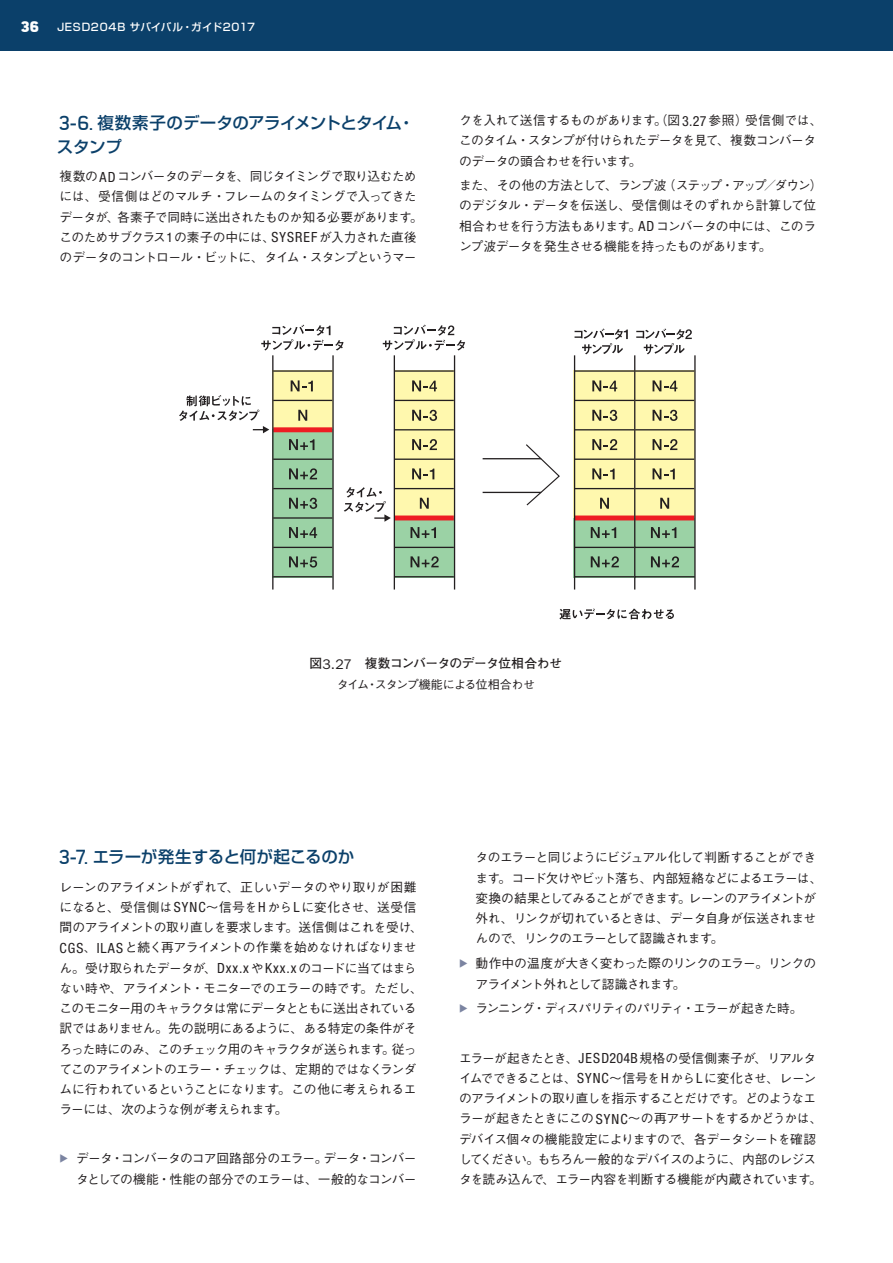
<style>
.page{position:relative;width:893px;height:1263px;background:#fff}
.page>*{position:absolute;margin:0;border:0;box-sizing:border-box;transform-origin:0 0}
.t1{font:500 16.5px/24px "Shin Go Pro";letter-spacing:-.015em;color:#0b406a}
.t2{font:500 12.75px/20.2px "Gothic BBB Pro";letter-spacing:-.055em;color:#231f20}
.t3{font:500 12.75px "Gothic BBB Pro";letter-spacing:-.08em;color:#231f20}
.t4{font:700 12.75px "Futo Go B101 Pro";letter-spacing:-.04em;color:#231f20}
.t5{font:500 12px "Gothic BBB Pro";letter-spacing:-.045em;color:#231f20}
.t6{font:500 10.5px "Shin Go Pro";letter-spacing:.07em;color:#fff}
.s1{font-family:"Azbuka Std";font-weight:900;font-size:15px}
.s2{font-family:"Azbuka Std";font-size:19.8px}
.s3{font-family:"Helvetica Neue LT Std";font-weight:400;font-stretch:condensed;font-size:14.1px}
.s4{font-family:"ITC Franklin Gothic Std";font-weight:400;font-size:14.1px}
</style>
<div class="page">
<div style="left:0;top:0;width:893px;height:51px;background:#0b406a"></div>
<div style="left:395px;top:370px;width:60px;height:148px;background:#fff8ae"></div>
<div style="left:395px;top:518px;width:60px;height:59px;background:#9bd2a5"></div>
<div style="left:574px;top:370px;width:60px;height:148px;background:#fff8ae"></div>
<div style="left:574px;top:518px;width:60px;height:59px;background:#9bd2a5"></div>
<div style="left:634px;top:370px;width:60px;height:148px;background:#fff8ae"></div>
<div style="left:634px;top:518px;width:60px;height:59px;background:#9bd2a5"></div>
<div style="left:273px;top:370px;width:60px;height:59px;background:#fff8ae"></div>
<div style="left:273px;top:429px;width:60px;height:148px;background:#9bd2a5"></div>
<svg style="left:525px;top:444px;width:35px;height:62px"></svg>
<svg style="left:261px;top:325px;width:83px;height:25px"></svg>
<svg style="left:291px;top:380px;width:22px;height:11px"></svg>
<svg style="left:298px;top:410px;width:9px;height:11px"></svg>
<svg style="left:289px;top:439px;width:25px;height:11px"></svg>
<svg style="left:289px;top:468px;width:28px;height:11px"></svg>
<svg style="left:289px;top:498px;width:28px;height:11px"></svg>
<svg style="left:289px;top:527px;width:28px;height:11px"></svg>
<svg style="left:289px;top:556px;width:28px;height:12px"></svg>
<svg style="left:179px;top:395px;width:90px;height:38px"></svg>
<hr style="left:273px;top:370px;width:59px;height:2px;background:#231f20">
<hr style="left:273px;top:400px;width:59px;height:1px;background:#231f20">
<div style="left:273px;top:427px;width:59px;height:5px;background:#ee1d23"></div>
<hr style="left:273px;top:458px;width:59px;height:2px;background:#231f20">
<hr style="left:273px;top:488px;width:59px;height:1px;background:#231f20">
<hr style="left:273px;top:517px;width:59px;height:2px;background:#231f20">
<hr style="left:273px;top:547px;width:59px;height:1px;background:#231f20">
<hr style="left:273px;top:576px;width:59px;height:1px;background:#231f20">
<svg style="left:383px;top:325px;width:82px;height:25px"></svg>
<svg style="left:559px;top:608px;width:115px;height:11px"></svg>
<svg style="left:575px;top:328px;width:53px;height:26px"></svg>
<svg style="left:636px;top:328px;width:56px;height:26px"></svg>
<svg style="left:412px;top:380px;width:25px;height:11px"></svg>
<svg style="left:412px;top:410px;width:25px;height:11px"></svg>
<svg style="left:412px;top:439px;width:25px;height:11px"></svg>
<svg style="left:412px;top:468px;width:22px;height:11px"></svg>
<svg style="left:420px;top:498px;width:9px;height:11px"></svg>
<svg style="left:410px;top:527px;width:26px;height:11px"></svg>
<svg style="left:410px;top:556px;width:29px;height:11px"></svg>
<svg style="left:344px;top:487px;width:47px;height:35px"></svg>
<hr style="left:395px;top:370px;width:59px;height:2px;background:#231f20">
<hr style="left:395px;top:400px;width:59px;height:1px;background:#231f20">
<hr style="left:395px;top:429px;width:59px;height:1px;background:#231f20">
<hr style="left:395px;top:458px;width:59px;height:2px;background:#231f20">
<hr style="left:395px;top:488px;width:59px;height:1px;background:#231f20">
<div style="left:395px;top:515px;width:59px;height:5px;background:#ee1d23"></div>
<hr style="left:395px;top:547px;width:59px;height:1px;background:#231f20">
<hr style="left:395px;top:576px;width:59px;height:1px;background:#231f20">
<svg style="left:592px;top:380px;width:25px;height:11px"></svg>
<svg style="left:592px;top:410px;width:25px;height:11px"></svg>
<svg style="left:592px;top:439px;width:25px;height:11px"></svg>
<svg style="left:592px;top:468px;width:23px;height:11px"></svg>
<svg style="left:600px;top:498px;width:9px;height:11px"></svg>
<svg style="left:591px;top:527px;width:25px;height:11px"></svg>
<svg style="left:591px;top:556px;width:28px;height:11px"></svg>
<hr style="left:575px;top:370px;width:59px;height:2px;background:#231f20">
<hr style="left:575px;top:400px;width:59px;height:1px;background:#231f20">
<hr style="left:575px;top:429px;width:59px;height:1px;background:#231f20">
<hr style="left:575px;top:458px;width:59px;height:2px;background:#231f20">
<hr style="left:575px;top:488px;width:59px;height:1px;background:#231f20">
<div style="left:575px;top:515px;width:59px;height:5px;background:#ee1d23"></div>
<hr style="left:575px;top:547px;width:59px;height:1px;background:#231f20">
<hr style="left:575px;top:576px;width:59px;height:1px;background:#231f20">
<svg style="left:653px;top:380px;width:24px;height:11px"></svg>
<svg style="left:653px;top:410px;width:24px;height:11px"></svg>
<svg style="left:653px;top:439px;width:24px;height:11px"></svg>
<svg style="left:653px;top:468px;width:22px;height:11px"></svg>
<svg style="left:660px;top:498px;width:9px;height:11px"></svg>
<svg style="left:651px;top:527px;width:25px;height:11px"></svg>
<svg style="left:651px;top:556px;width:28px;height:11px"></svg>
<hr style="left:635px;top:370px;width:59px;height:2px;background:#231f20">
<hr style="left:635px;top:400px;width:59px;height:1px;background:#231f20">
<hr style="left:635px;top:429px;width:59px;height:1px;background:#231f20">
<hr style="left:635px;top:458px;width:59px;height:2px;background:#231f20">
<hr style="left:635px;top:488px;width:59px;height:1px;background:#231f20">
<div style="left:635px;top:515px;width:59px;height:5px;background:#ee1d23"></div>
<hr style="left:635px;top:547px;width:59px;height:1px;background:#231f20">
<hr style="left:635px;top:576px;width:59px;height:1px;background:#231f20">
<hr style="left:483px;top:458px;width:58px;height:1px;background:#231f20">
<hr style="left:483px;top:492px;width:58px;height:1px;background:#231f20">
<hr style="left:272px;top:355px;width:1px;height:234px;background:#231f20">
<hr style="left:332px;top:355px;width:2px;height:234px;background:#231f20">
<hr style="left:574px;top:355px;width:1px;height:234px;background:#231f20">
<hr style="left:634px;top:355px;width:1px;height:234px;background:#231f20">
<hr style="left:694px;top:355px;width:2px;height:234px;background:#231f20">
<hr style="left:394px;top:355px;width:1px;height:234px;background:#231f20">
<hr style="left:454px;top:355px;width:1px;height:234px;background:#231f20">
<p class="t6" style="left:21px;top:18px;width:235px"><span class="s1">36</span> JESD204B サバイバル・ガイド2017</p>
<p class="t1" style="left:57px;top:109px;width:359px"><span class="s2">3-6.</span> 複数素子のデータのアライメントとタイム・スタンプ</p>
<p class="t2" style="left:60px;top:165px;width:365px">複数の<span class="s3">AD</span> コンバータのデータを、同じタイミングで取り込むためには、受信側はどのマルチ・フレームのタイミングで入ってきたデータが、各素子で同時に送出されたものか知る必要があります。このためサブクラス１の素子の中には、<span class="s3">SYSREF</span> が入力された直後のデータのコントロール・ビットに、タイム・スタンプというマー</p>
<p class="t2" style="left:459px;top:109px;width:365px">クを入れて送信するものがあります。（図<span class="s3">3.27</span>参照）受信側では、このタイム・スタンプが付けられたデータを見て、複数コンバータのデータの頭合わせを行います。</p>
<p class="t2" style="left:459px;top:174px;width:365px">また、その他の方法として、ランプ波（ステップ・アップ／ダウン）のデジタル・データを伝送し、受信側はそのずれから計算して位相合わせを行う方法もあります。<span class="s3">AD</span> コンバータの中には、このランプ波データを発生させる機能を持ったものがあります。</p>
<p class="t4" style="left:310px;top:653px;width:254px">図<span class="s4">3.27</span>　複数コンバータのデータ位相合わせ</p>
<p class="t5" style="left:337px;top:674px;width:200px">タイム・スタンプ機能による位相合わせ</p>
<p class="t1" style="left:59px;top:843px;width:297px"><span class="s2">3-7.</span> エラーが発生すると何が起こるのか</p>
<p class="t2" style="left:60px;top:875px;width:365px">レーンのアライメントがずれて、正しいデータのやり取りが困難になると、受信側は<span class="s3">SYNC</span>～信号を<span class="s3">H</span>から<span class="s3">L</span>に変化させ、送受信間のアライメントの取り直しを要求します。送信側はこれを受け、<span class="s3">CGS</span>、<span class="s3">ILAS</span> と続く再アライメントの作業を始めなければなりません。受け取られたデータが、<span class="s3">Dxx.x</span> や <span class="s3">Kxx.x</span> のコードに当てはまらない時や、アライメント・モニターでのエラーの時です。ただし、このモニター用のキャラクタは常にデータとともに送出されている訳ではありません。先の説明にあるように、ある特定の条件がそろった時にのみ、このチェック用のキャラクタが送られます。従ってこのアライメントのエラー・チェックは、定期的ではなくランダムに行われているということになります。この他に考えられるエラーには、次のような例が考えられます。</p>
<p class="t2" style="left:76px;top:1147px;width:342px">データ・コンバータのコア回路部分のエラー。データ・コンバータとしての機能・性能の部分でのエラーは、一般的なコンバー</p>
<p class="t2" style="left:476px;top:846px;width:348px">タのエラーと同じようにビジュアル化して判断することができます。コード欠けやビット落ち、内部短絡などによるエラーは、変換の結果としてみることができます。レーンのアライメントが外れ、リンクが切れているときは、データ自身が伝送されませんので、リンクのエラーとして認識されます。</p>
<p class="t2" style="left:476px;top:952px;width:342px">動作中の温度が大きく変わった際のリンクのエラー。リンクのアライメント外れとして認識されます。</p>
<p class="t3" style="left:476px;top:998px;width:328px">ランニング・ディスパリティのパリティ・エラーが起きた時。</p>
<p class="t2" style="left:459px;top:1046px;width:365px">エラーが起きたとき、<span class="s3">JESD204B</span>規格の受信側素子が、リアルタイムでできることは、<span class="s3">SYNC</span>～信号を<span class="s3">H</span> から<span class="s3">L</span> に変化させ、レーンのアライメントの取り直しを指示することだけです。どのようなエラーが起きたときにこの <span class="s3">SYNC</span>～の再アサートをするかどうかは、デバイス個々の機能設定によりますので、各データシートを確認してください。もちろん一般的なデバイスのように、内部のレジスタを読み込んで、エラー内容を判断する機能が内蔵されています。</p>
</div>
